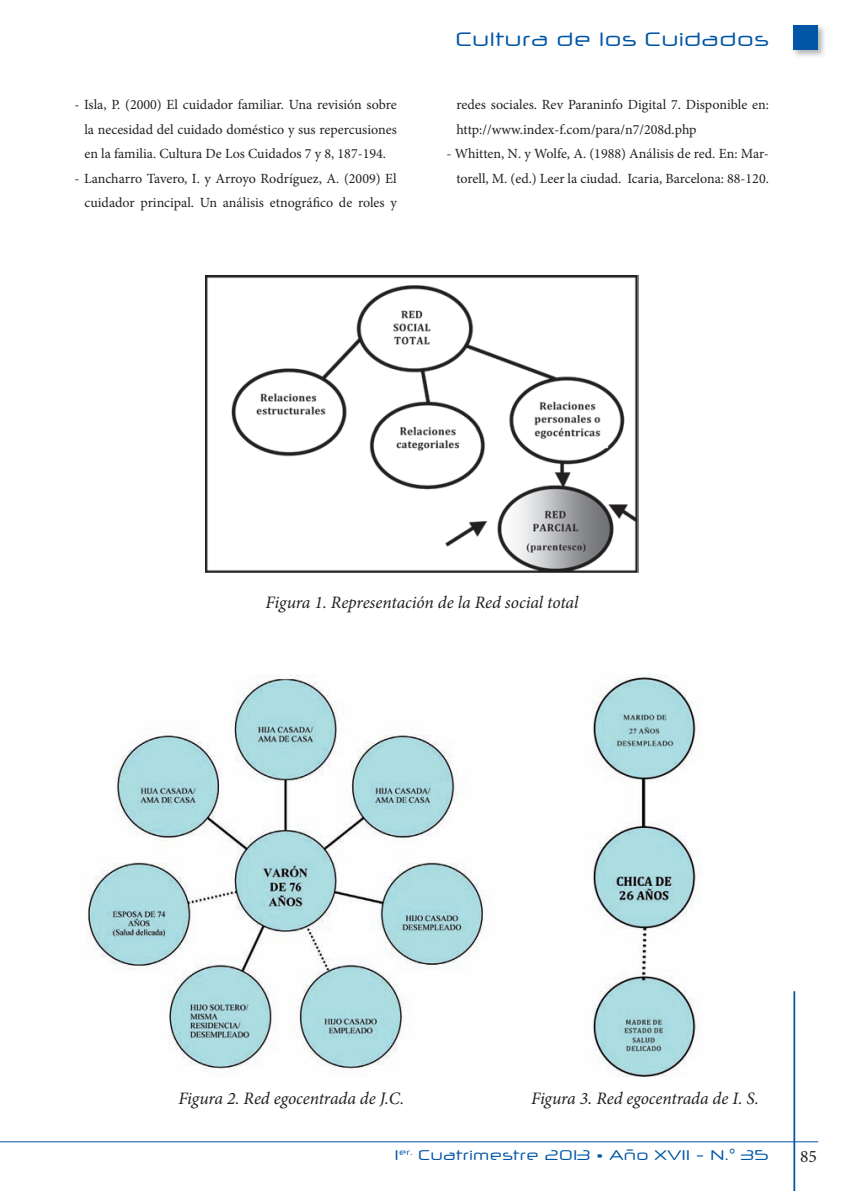
<style>
.page{position:relative;width:844px;height:1191px;background:#fff}
.page>*{position:absolute;margin:0;border:0;box-sizing:border-box;transform-origin:0 0}
.t1{font:19.25px "Neuropol X Free";color:#0155a5}
.t2{font:italic 17.5px "Minion Pro";letter-spacing:-.005em;color:#231f20}
.t3{font:17.5px "Minion Pro";color:#231f20}
.t4{font:14px/24.5px "Minion Pro";color:#231f20;text-align:right}
.t5{font:14px "Neuropol X Free";color:#0155a5}
</style>
<div class="page">
<hr style="left:793px;top:991px;width:2px;height:200px;background:#0155a5">
<hr style="left:0;top:1141px;width:818px;height:1px;background:#0155a5">
<img style="left:793px;top:25px;width:32px;height:32px">
<div style="left:793px;top:25px;width:25px;height:25px;background:#0155a5"></div>
<img style="left:205px;top:275px;width:433px;height:298px">
<img style="left:87px;top:675px;width:397px;height:397px">
<img style="left:592px;top:676px;width:107px;height:400px">
<p class="t4" style="left:84px;top:93px;width:314px;text-align:justify;text-indent:-10px">- Isla, P. (2000) El cuidador familiar. Una revisión sobre la necesidad del cuidado doméstico y sus repercusiones en la familia. Cultura De Los Cuidados 7 y 8, 187-194.</p>
<p class="t4" style="left:74px;top:166px;width:324px">- Lancharro Tavero, I. y Arroyo Rodríguez, A. (2009) El cuidador principal. Un análisis etnográfico de roles y</p>
<h1 class="t1" style="left:455px;top:27px;width:315px">Cultura de los Cuidados</h1>
<p class="t4" style="left:456px;top:93px;width:314px;text-align:left">redes sociales. Rev Paraninfo Digital 7. Disponible en: http://www.index-f.com/para/n7/208d.php</p>
<p class="t4" style="left:446px;top:142px;width:324px">- Whitten, N. y Wolfe, A. (1988) Análisis de red. En: Mar&shy;torell, M. (ed.) Leer la ciudad. Icaria, Barcelona: 88-120.</p>
<p class="t2" style="left:265px;top:590px;width:314px">Figura 1. Representación de la Red social total</p>
<p class="t2" style="left:178px;top:1087px;width:227px">Figura 2. Red egocentrada de J.C.</p>
<p class="t2" style="left:531px;top:1087px;width:229px">Figura 3. Red egocentrada de I. S.</p>
<p class="t5" style="left:395px;top:1146px;width:376px">1<sup>er.</sup> Cuatrimestre 2013 • Año XVII - N.° 35</p>
<p class="t3" style="left:800px;top:1144px;width:18px">85</p>
</div>
